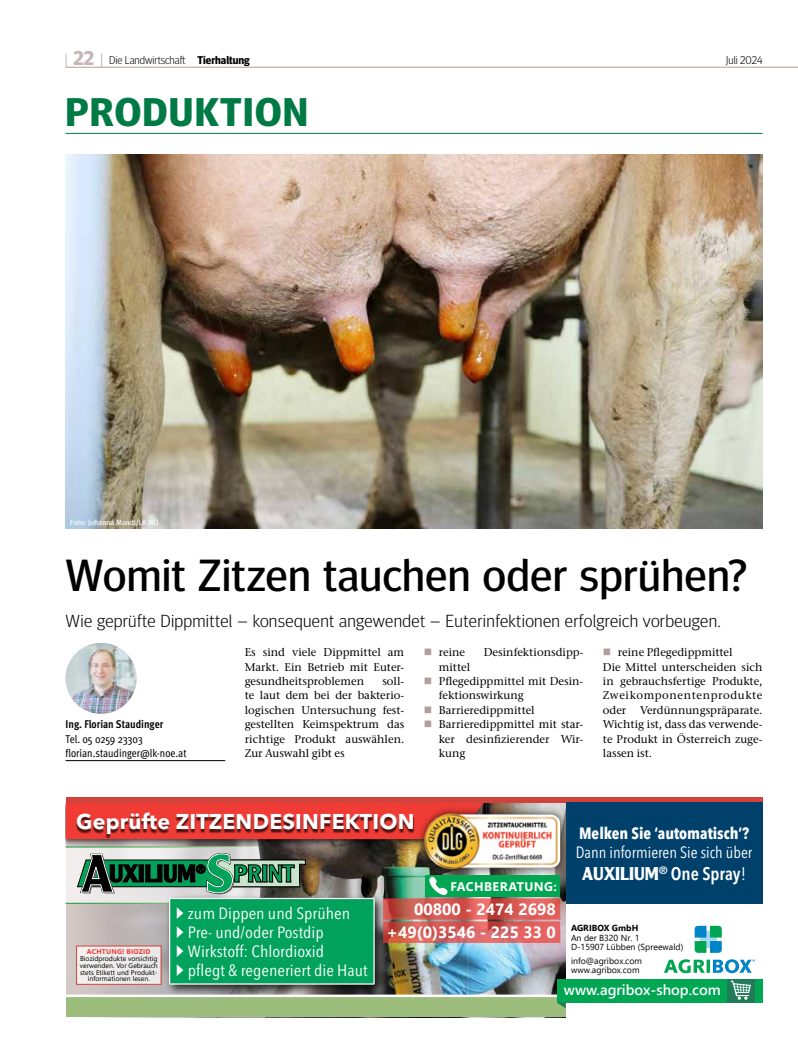
<style>
.page{position:relative;width:798px;height:1063px;background:#fff}
.page>*{position:absolute;margin:0;border:0;box-sizing:border-box;transform-origin:0 0}
.t1{font:45px "Meta Head OT";letter-spacing:.01em;color:#000;scale:1.05 1}
.t2{font:700 40px "Meta Head OT";letter-spacing:.03em;color:#007a44;scale:1.05 1}
.t3{font:700 21.25px "Avenir Next LT Pro";letter-spacing:.01em;color:#fff}
.t4{font:700 18.12px "Clearface Gothic LH";color:#fff}
.t5{font:300 17.5px "Meta Head OT";letter-spacing:.02em;color:#000;scale:1.05 1}
.t6{font:condensed 16.25px/18.8px "Avenir Next LT Pro";color:#fff;scale:1.1 1}
.t7{font:700 16.25px "Segoe UI";color:#fff}
.t8{font:condensed 16.25px "Avenir Next LT Pro";color:#fff}
.t9{font:700 condensed 16.25px "Avenir Next LT Pro";color:#fff}
.t10{font:600 14.62px "Segoe UI";color:#fff}
.t11{font:700 12.5px "Segoe UI";letter-spacing:.035em;color:#fff}
.t12{font:500 11.25px/14.4px "Stone Serif ITC Pro";color:#000;text-align:justify}
.t13{font:condensed 11.25px/14.4px "Meta OT";color:#000}
.t14{font:300 11.25px "Meta Head OT";color:#000}
.t15{font:700 condensed 11.25px "Meta OT";color:#000}
.t16{font:8.75px/9.4px "Segoe UI";color:#000}
.t17{font:700 8.75px "Segoe UI";color:#000}
.t18{font:7.5px "Meta Head OT";letter-spacing:.03em;color:#fff;scale:1.05 1}
.t19{font:6.88px/6.9px "Segoe UI";color:#000;text-align:center}
.t20{font:700 6.88px "Segoe UI";letter-spacing:.035em;color:#f13c36}
.s1{font-weight:700;font-size:20px;color:#c6b7b4}
.s2{font-weight:700}
.s3{font-family:"Avenir Next LT Pro";font-weight:600;font-stretch:condensed}
.s4{font-family:"Avenir Next LT Pro";font-weight:400;font-stretch:condensed}
</style>
<div class="page">
<svg style="left:101px;top:54px;width:1px;height:13px"></svg>
<svg style="left:66px;top:54px;width:1px;height:13px"></svg>
<hr style="left:66px;top:67px;width:731px;height:1px;background:#c6b7b4">
<hr style="left:66px;top:133px;width:696px;height:1px;background:#007a44">
<img style="left:66px;top:154px;width:696px;height:375px">
<hr style="left:66px;top:760px;width:159px;height:1px;background:#000">
<img style="left:66px;top:643px;width:70px;height:71px;border-radius:35px">
<img style="left:66px;top:847px;width:499px;height:148px">
<svg style="left:66px;top:847px;width:216px;height:56px;fill:#ece9e9"></svg>
<hr style="left:66px;top:903px;width:206px;height:1px;background:#fff">
<hr style="left:66px;top:846px;width:206px;height:2px;background:#fff">
<div style="left:66px;top:996px;width:696px;height:21px;background:#9dbd7d"></div>
<hr style="left:66px;top:995px;width:696px;height:2px;background:#fff">
<div style="left:565px;top:797px;width:197px;height:220px;background:#fff"></div>
<div style="left:66px;top:798px;width:422px;height:49px;background:#000;opacity:.75"></div>
<div style="left:66px;top:803px;width:347px;height:36px;background:#f13c36"></div>
<div style="left:76px;top:814px;width:338px;height:25px;background:#000;opacity:.7"></div>
<div style="left:66px;top:797px;width:696px;height:6px;background:#d0423c"></div>
<svg style="left:664px;top:959px;width:90px;height:14px"></svg>
<svg style="left:694px;top:926px;width:27px;height:27px"></svg>
<div style="left:76px;top:946px;width:85px;height:38px;background:#efedec"></div>
<div style="left:76px;top:946px;width:85px;height:39px;border:1px solid #d0423c"></div>
<div style="left:165px;top:894px;width:220px;height:102px;background:#000;opacity:.75"></div>
<div style="left:169px;top:898px;width:205px;height:86px;background:#00a25c"></div>
<div style="left:169px;top:898px;width:205px;height:87px;border:1px solid #fff"></div>
<svg style="left:77px;top:853px;width:229px;height:41px"></svg>
<div style="left:565px;top:802px;width:197px;height:102px;background:#00416c"></div>
<div style="left:556px;top:979px;width:206px;height:24px;background:#01a653"></div>
<div style="left:726px;top:979px;width:28px;height:24px;background:#1f7c56"></div>
<svg style="left:730px;top:980px;width:20px;height:20px"></svg>
<svg style="left:558px;top:1003px;width:7px;height:5px"></svg>
<svg style="left:383px;top:898px;width:177px;height:22px"></svg>
<div style="left:425px;top:875px;width:135px;height:22px;background:#01a653"></div>
<svg style="left:383px;top:921px;width:177px;height:22px"></svg>
<img style="left:413px;top:802px;width:153px;height:72px">
<svg style="left:429px;top:877px;width:18px;height:18px"></svg>
<p class="t14" style="left:73px;top:53px;width:178px"><span class="s1">22</span> Die Landwirtschaft <span class="s2">Tierhaltung</span></p>
<p class="t14" style="left:725px;top:53px;width:38px">Juli 2024</p>
<h2 class="t2" style="left:66px;top:88px;width:232px">PRODUKTION</h2>
<p class="t18" style="left:70px;top:518px;width:85px">Foto: Johanna Mandl/LK NÖ</p>
<h1 class="t1" style="left:66px;top:549px;width:650px">Womit Zitzen tauchen oder sprühen?</h1>
<h3 class="t5" style="left:66px;top:610px;width:625px">Wie geprüfte Dippmittel – konsequent angewendet – Euterinfektionen erfolgreich vorbeugen.</h3>
<p class="t12" style="left:602px;top:645px;width:161px;text-align:left;text-indent:15px">reine Pflegedippmittel<br>Die Mittel unterscheiden sich in gebrauchsfertige Produkte,<br>Zweikomponentenprodukte oder Verdünnungspräparate.<br>Wichtig ist, dass das verwende&shy;te Produkt in Österreich zuge&shy;lassen ist.</p>
<p class="t12" style="left:244px;top:645px;width:161px">Es sind viele Dippmittel am Markt. Ein Betrieb mit Euter&shy;gesundheitsproblemen</p>
<p class="t12" style="left:438px;top:645px;width:28px">reine</p>
<p class="t12" style="left:483px;top:645px;width:101px">Desinfektionsdipp-</p>
<p class="t12" style="left:438px;top:660px;width:146px;text-align:left">mittel<br>Pflegedippmittel mit Desin&shy;fektionswirkung<br>Barrieredippmittel<br>Barrieredippmittel mit star&shy;ker desinfizierender Wir&shy;kung</p>
<p class="t12" style="left:244px;top:674px;width:161px;text-indent:137px">soll&shy;te laut dem bei der bakterio&shy;logischen Untersuchung fest&shy;gestellten Keimspektrum das richtige Produkt auswählen.<br>Zur Auswahl gibt es</p>
<p class="t15" style="left:66px;top:717px;width:99px">Ing. Florian Staudinger</p>
<p class="t13" style="left:66px;top:731px;width:122px">Tel. 05 0259 23303 florian.staudinger@lk-noe.at</p>
<h3 class="t3" style="left:76px;top:809px;width:340px">GEPRÜFTE ZITZENDESINFEKTION</h3>
<p class="t20" style="left:87px;top:945px;width:65px">ACHTUNG! BIOZID</p>
<p class="t19" style="left:80px;top:954px;width:79px">Biozidprodukte vorsichtig verwenden. Vor Gebrauch stets Etikett und Produkt&shy;informationen lesen.</p>
<h3 class="t6" style="left:188px;top:904px;width:165px">zum Dippen und Sprühen<br>Pre- und/oder Postdip<br>Wirkstoff: Chlordioxid<br>pflegt &amp; regeneriert die Haut</h3>
<p class="t11" style="left:450px;top:874px;width:108px">FACHBERATUNG:</p>
<h3 class="t7" style="left:386px;top:917px;width:171px">+49(0)3546 - 225 33 0</h3>
<h3 class="t7" style="left:414px;top:894px;width:143px">00800 - 2474 2698</h3>
<h3 class="t9" style="left:579px;top:823px;width:171px">Melken Sie ‘automatisch’?</h3>
<h3 class="t8" style="left:575px;top:843px;width:178px">Dann informieren Sie sich über</h3>
<h3 class="t4" style="left:582px;top:863px;width:165px">AUXILIUM<sup>®</sup> <span class="s3">One Spray</span><span class="s4">!</span></h3>
<p class="t17" style="left:570px;top:920px;width:69px">AGRIBOX GMBH</p>
<p class="t16" style="left:570px;top:932px;width:114px">An der B320 Nr. 1<br>D-15907 Lübben (Spreewald)</p>
<p class="t16" style="left:570px;top:955px;width:72px">info@agribox.com www.agribox.com</p>
<p class="t10" style="left:563px;top:976px;width:158px">www.agribox-shop.com</p>
</div>
